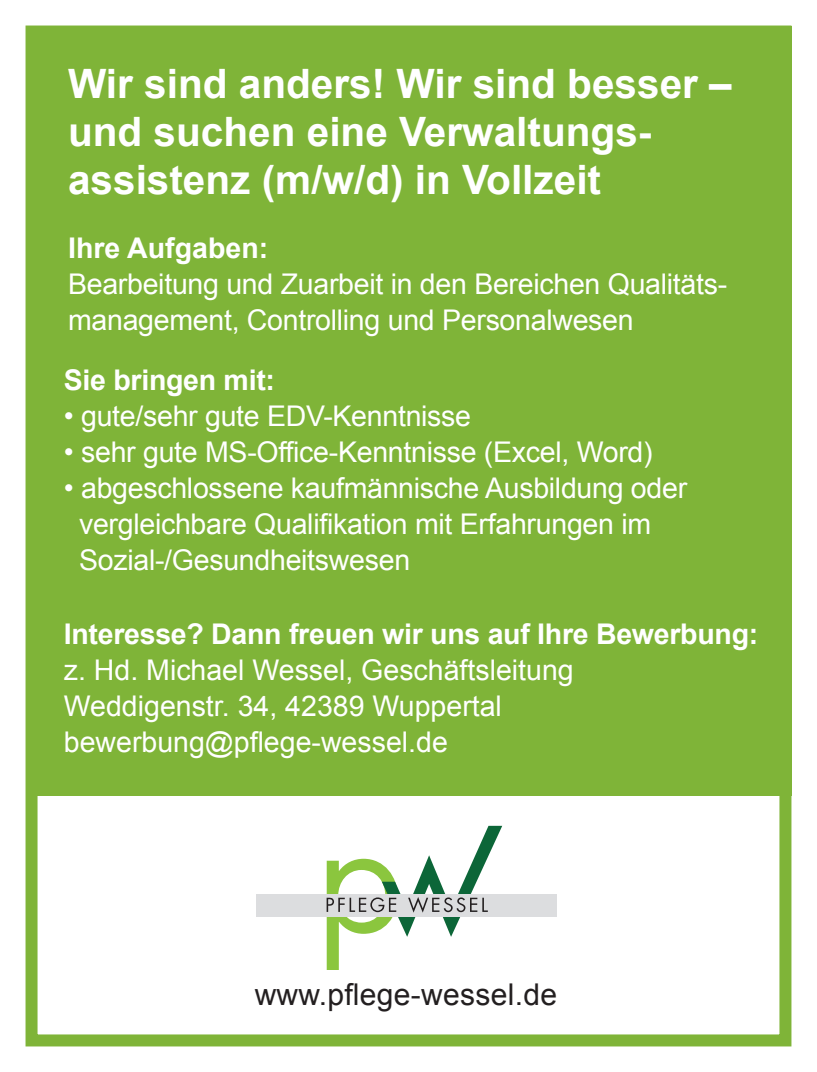
<style>
.page{position:relative;width:817px;height:1072px;background:#fff}
.page>*{position:absolute;margin:0;border:0;box-sizing:border-box;transform-origin:0 0}
.t1{font:700 40.5px/48px "Arial";color:#fff}
.t2{font:30px "Arial";letter-spacing:.01em;color:#231f20}
.t3{font:28.5px/36px "Arial";letter-spacing:-.01em;color:#fff}
.t4{font:700 28.5px "Arial";letter-spacing:-.01em;color:#fff}
</style>
<div class="page">
<div style="left:26px;top:26px;width:765px;height:769px;background:#7fb438"></div>
<div style="left:256px;top:894px;width:301px;height:22px;background:#dcdddf"></div>
<svg style="left:326px;top:825px;width:176px;height:144px"></svg>
<div style="left:26px;top:26px;width:765px;height:1020px;border:12px solid #7fb438"></div>
<h1 class="t1" style="left:68px;top:61px;width:665px">Wir sind anders! Wir sind besser – und suchen eine Verwaltungs&shy;assistenz (m/w/d) in Vollzeit</h1>
<p class="t4" style="left:68px;top:229px;width:202px">Ihre Aufgaben:</p>
<p class="t3" style="left:68px;top:266px;width:660px">Bearbeitung und Zuarbeit in den Bereichen Qualitäts&shy;management, Controlling und Personalwesen</p>
<p class="t4" style="left:64px;top:361px;width:213px">Sie bringen mit:</p>
<p class="t3" style="left:64px;top:399px;width:408px">• gute/sehr gute EDV-Kenntnisse</p>
<p class="t3" style="left:64px;top:435px;width:590px">• sehr gute MS-Office-Kenntnisse (Excel, Word)</p>
<p class="t3" style="left:79px;top:471px;width:609px;text-indent:-15px">• abgeschlossene kaufmännische Ausbildung oder vergleichbare Qualifikation mit Erfahrungen im<br>Sozial-/Gesundheitswesen</p>
<p class="t4" style="left:64px;top:614px;width:695px">Interesse? Dann freuen wir uns auf Ihre Bewerbung:</p>
<p class="t3" style="left:64px;top:652px;width:511px">z. Hd. Michael Wessel, Geschäftsleitung<br>Weddigenstr. 34, 42389 Wuppertal bewerbung@pflege-wessel.de</p>
<p class="t2" style="left:254px;top:974px;width:304px">www.pflege-wessel.de</p>
</div>
